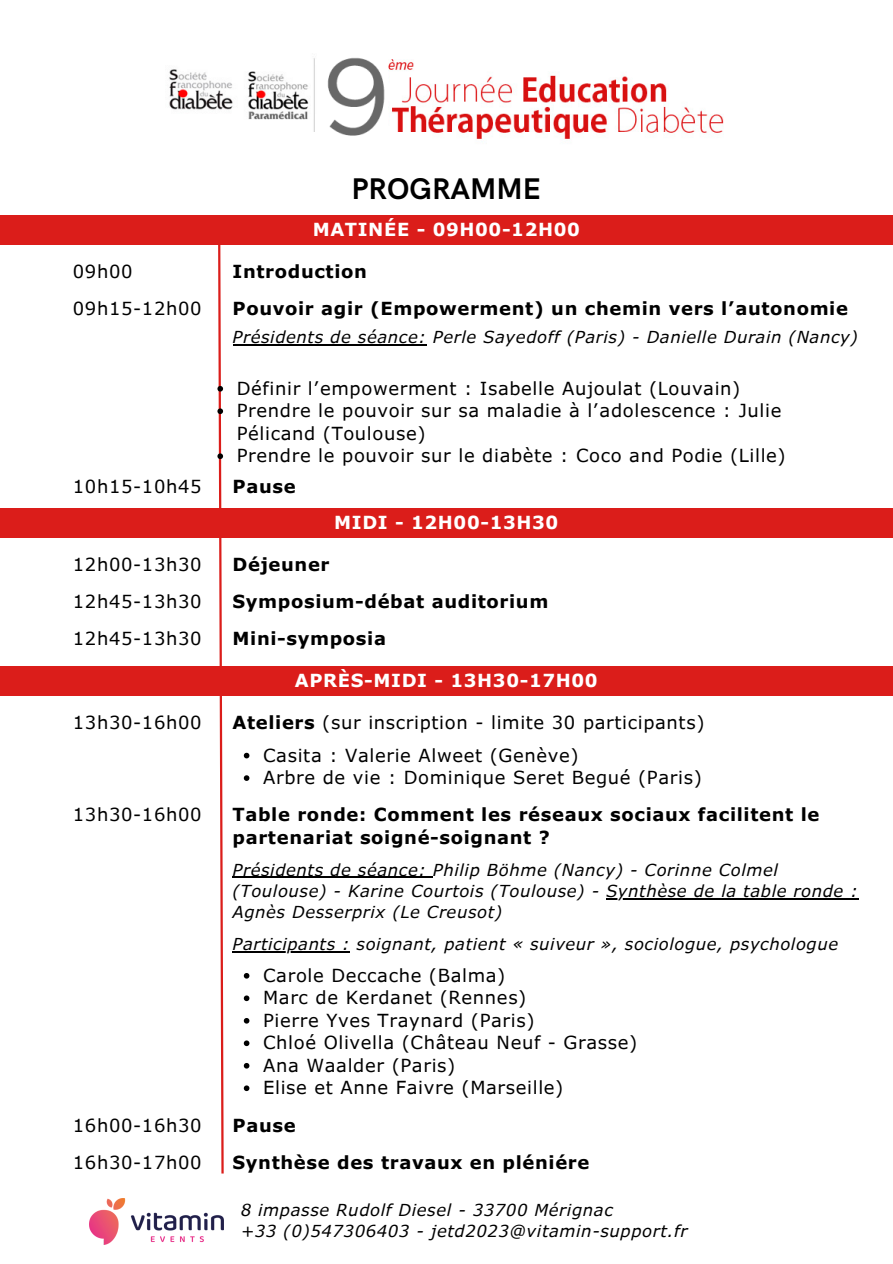
<style>
.page{position:relative;width:893px;height:1264px;background:#fff}
.page>*{position:absolute;margin:0;border:0;box-sizing:border-box;transform-origin:0 0}
.t1{font:700 30px "HK Grotesk";color:#000}
.t2{font:18px/22.5px "Verdana Pro";letter-spacing:.035em;color:#000}
.t3{font:700 18px/22.5px "Verdana Pro";letter-spacing:.035em;color:#000}
.t4{font:700 18px "Verdana Pro";letter-spacing:.035em;color:#fff}
.t5{font:italic 16.5px/21.3px "Verdana Pro";letter-spacing:.035em;color:#000}
.t6{font:italic 16.35px "Verdana Pro";letter-spacing:.035em;color:#000}
.s1{font-weight:700}
</style>
<div class="page">
<img style="left:169px;top:57px;width:555px;height:83px">
<img style="left:89px;top:1198px;width:134px;height:46px">
<div style="left:0;top:215px;width:892px;height:30px;background:#db1d1a"></div>
<div style="left:0;top:508px;width:892px;height:30px;background:#db1d1a"></div>
<div style="left:0;top:666px;width:892px;height:30px;background:#db1d1a"></div>
<svg style="left:244px;top:752px;width:5px;height:6px"></svg>
<svg style="left:244px;top:775px;width:5px;height:6px"></svg>
<hr style="left:232px;top:951px;width:118px;height:1px;background:#000">
<svg style="left:244px;top:973px;width:5px;height:5px"></svg>
<svg style="left:244px;top:995px;width:5px;height:6px"></svg>
<svg style="left:244px;top:1018px;width:5px;height:5px"></svg>
<svg style="left:244px;top:1040px;width:5px;height:6px"></svg>
<svg style="left:244px;top:1063px;width:5px;height:5px"></svg>
<svg style="left:244px;top:1085px;width:5px;height:6px"></svg>
<hr style="left:232px;top:876px;width:201px;height:2px;background:#000">
<hr style="left:606px;top:898px;width:252px;height:1px;background:#000">
<svg style="left:217px;top:245px;width:7px;height:929px"></svg>
<hr style="left:232px;top:344px;width:194px;height:1px;background:#000">
<p class="t1" style="left:351px;top:172px;width:191px">PROGRAMME</p>
<p class="t4" style="left:312px;top:218px;width:269px">MATINÉE - 09H00-12H00</p>
<p class="t2" style="left:73px;top:259px;width:61px">09h00</p>
<p class="t3" style="left:232px;top:259px;width:136px">Introduction</p>
<p class="t2" style="left:73px;top:296px;width:130px">09h15-12h00</p>
<p class="t3" style="left:232px;top:296px;width:617px">Pouvoir agir (Empowerment) un chemin vers l’autonomie</p>
<p class="t5" style="left:232px;top:326px;width:627px">Présidents de séance: Perle Sayedoff (Paris) - Danielle Durain (Nancy)</p>
<p class="t2" style="left:237px;top:376px;width:505px">Définir l’empowerment : Isabelle Aujoulat (Louvain)</p>
<p class="t2" style="left:237px;top:399px;width:546px">Prendre le pouvoir sur sa maladie à l’adolescence : Julie<br>Pélicand (Toulouse)</p>
<p class="t2" style="left:237px;top:444px;width:550px">Prendre le pouvoir sur le diabète : Coco and Podie (Lille)</p>
<p class="t2" style="left:73px;top:475px;width:130px">10h15-10h45</p>
<p class="t3" style="left:232px;top:475px;width:65px">Pause</p>
<p class="t4" style="left:334px;top:511px;width:226px">MIDI - 12H00-13H30</p>
<p class="t2" style="left:73px;top:552px;width:130px">12h00-13h30</p>
<p class="t3" style="left:232px;top:552px;width:98px">Déjeuner</p>
<p class="t2" style="left:73px;top:589px;width:130px">12h45-13h30</p>
<p class="t3" style="left:232px;top:589px;width:317px">Symposium-débat auditorium</p>
<p class="t2" style="left:73px;top:626px;width:130px">12h45-13h30</p>
<p class="t3" style="left:232px;top:626px;width:155px">Mini-symposia</p>
<p class="t4" style="left:295px;top:668px;width:304px">APRÈS-MIDI - 13H30-17H00</p>
<p class="t2" style="left:73px;top:710px;width:130px">13h30-16h00</p>
<p class="t2" style="left:232px;top:710px;width:473px"><span class="s1">Ateliers</span> (sur inscription - limite 30 participants)</p>
<p class="t2" style="left:263px;top:743px;width:317px">Casita : Valerie Alweet (Genève)</p>
<p class="t2" style="left:263px;top:765px;width:440px">Arbre de vie : Dominique Seret Begué (Paris)</p>
<p class="t3" style="left:232px;top:803px;width:588px">Table ronde: Comment les réseaux sociaux facilitent le partenariat soigné-soignant ?</p>
<p class="t2" style="left:73px;top:803px;width:130px">13h30-16h00</p>
<p class="t5" style="left:232px;top:858px;width:626px">Présidents de séance: Philip Böhme (Nancy) - Corinne Colmel (Toulouse) - Karine Courtois (Toulouse) - Synthèse de la table ronde :<br>Agnès Desserprix (Le Creusot)</p>
<p class="t6" style="left:232px;top:933px;width:607px">Participants : soignant, patient « suiveur », sociologue, psychologue</p>
<p class="t2" style="left:263px;top:963px;width:244px">Carole Deccache (Balma)</p>
<p class="t2" style="left:263px;top:986px;width:265px">Marc de Kerdanet (Rennes)</p>
<p class="t2" style="left:263px;top:1008px;width:273px">Pierre Yves Traynard (Paris)</p>
<p class="t2" style="left:263px;top:1031px;width:376px">Chloé Olivella (Château Neuf - Grasse)</p>
<p class="t2" style="left:263px;top:1053px;width:194px">Ana Waalder (Paris)</p>
<p class="t2" style="left:263px;top:1075px;width:302px">Elise et Anne Faivre (Marseille)</p>
<p class="t2" style="left:73px;top:1113px;width:130px">16h00-16h30</p>
<p class="t3" style="left:232px;top:1113px;width:65px">Pause</p>
<p class="t2" style="left:73px;top:1150px;width:130px">16h30-17h00</p>
<p class="t3" style="left:232px;top:1150px;width:358px">Synthèse des travaux en pléniére</p>
<p class="t5" style="left:241px;top:1198px;width:373px">8 impasse Rudolf Diesel - 33700 Mérignac</p>
<p class="t5" style="left:241px;top:1219px;width:448px">+33 (0)547306403 - jetd2023@vitamin-support.fr</p>
</div>
